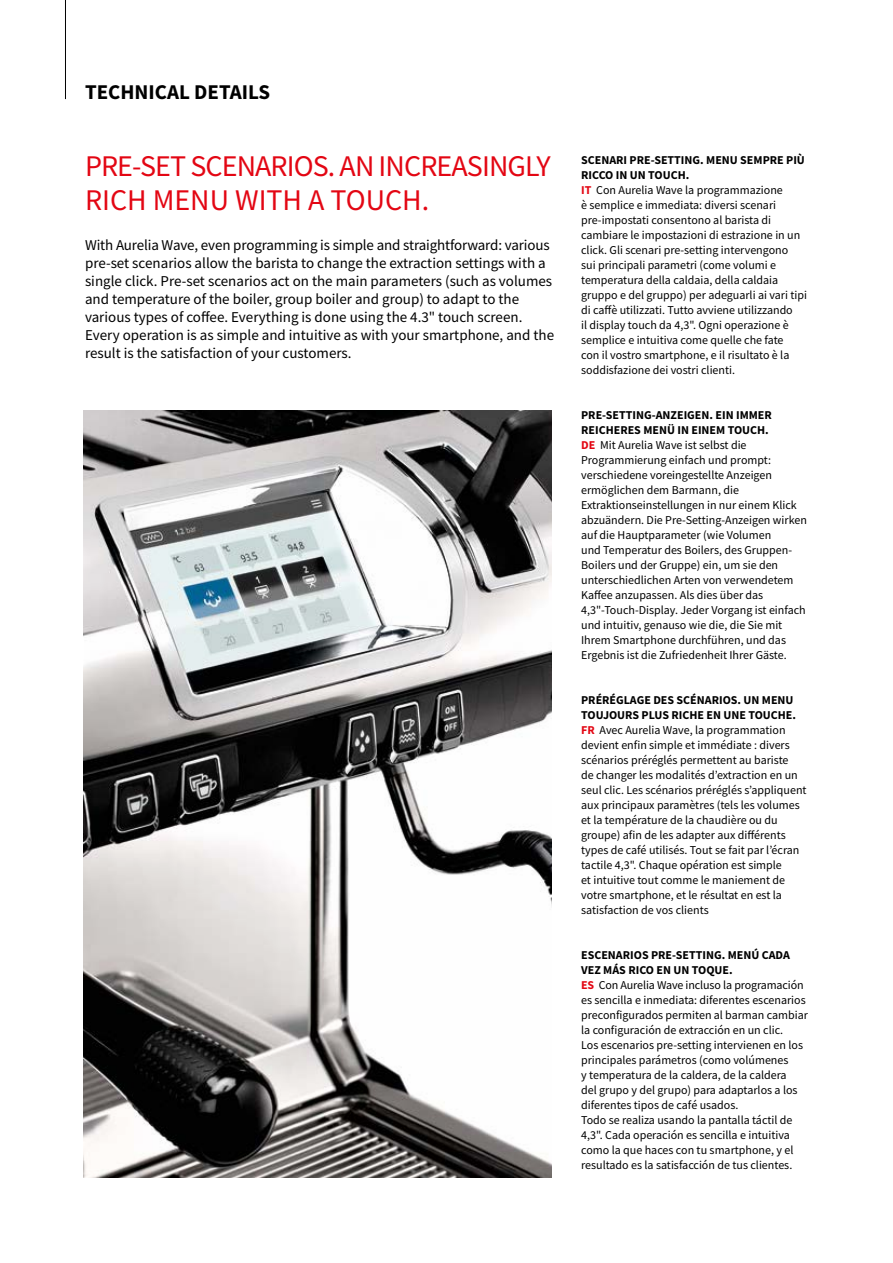
<style>
.page{position:relative;width:893px;height:1263px;background:#fff}
.page>*{position:absolute;margin:0;border:0;box-sizing:border-box;transform-origin:0 0}
.t1{font:30px/34.5px "Source Sans Pro";letter-spacing:-.03em;color:#e30613}
.t2{font:700 21px "Source Sans Pro";color:#000}
.t3{font:15px/18px "Source Sans Pro";color:#000}
.t4{font:12px/15px "Source Sans Pro";color:#000}
.s1{font-weight:700}
.s2{font-weight:700;color:#e30613}
</style>
<div class="page">
<img style="left:84px;top:411px;width:467px;height:767px">
<hr style="left:65px;top:0;width:1px;height:99px;background:#000">
<h2 class="t2" style="left:85px;top:77px;width:187px">TECHNICAL DETAILS</h2>
<h1 class="t1" style="left:85px;top:148px;width:467px">PRE-SET SCENARIOS. AN INCREASINGLY<br>RICH MENU WITH A TOUCH.</h1>
<p class="t3" style="left:85px;top:236px;width:471px">With Aurelia Wave, even programming is simple and straightforward: various pre-set scenarios allow the barista to change the extraction settings with a single click. Pre-set scenarios act on the main parameters (such as volumes and temperature of the boiler, group boiler and group) to adapt to the various types of coffee. Everything is done using the 4.3" touch screen.<br>Every operation is as simple and intuitive as with your smartphone, and the result is the satisfaction of your customers.</p>
<p class="t4" style="left:581px;top:152px;width:227px"><span class="s1">SCENARI PRE-SETTING. MENU SEMPRE PIÙ RICCO IN UN TOUCH.<br></span><span class="s2">IT</span> Con Aurelia Wave la programmazione<br>è semplice e immediata: diversi scenari pre-impostati consentono al barista di cambiare le impostazioni di estrazione in un click. Gli scenari pre-setting intervengono<br>sui principali parametri (come volumi e temperatura della caldaia, della caldaia gruppo e del gruppo) per adeguarli ai vari tipi di caffè utilizzati. Tutto avviene utilizzando<br>il display touch da 4,3". Ogni operazione è semplice e intuitiva come quelle che fate<br>con il vostro smartphone, e il risultato è la soddisfazione dei vostri clienti.</p>
<p class="t4" style="left:581px;top:407px;width:227px"><span class="s1">PRE-SETTING-ANZEIGEN. EIN IMMER REICHERES MENÜ IN EINEM TOUCH.<br></span><span class="s2">DE</span> Mit Aurelia Wave ist selbst die Programmierung einfach und prompt: verschiedene voreingestellte Anzeigen ermöglichen dem Barmann, die Extraktionseinstellungen in nur einem Klick abzuändern. Die Pre-Setting-Anzeigen wirken auf die Hauptparameter (wie Volumen<br>und Temperatur des Boilers, des Gruppen-Boilers und der Gruppe) ein, um sie den unterschiedlichen Arten von verwendetem Kaffee anzupassen. Als dies über das 4,3"-Touch-Display. Jeder Vorgang ist einfach und intuitiv, genauso wie die, die Sie mit Ihrem Smartphone durchführen, und das Ergebnis ist die Zufriedenheit Ihrer Gäste.</p>
<p class="t4" style="left:581px;top:692px;width:227px"><span class="s1">PRÉRÉGLAGE DES SCÉNARIOS. UN MENU TOUJOURS PLUS RICHE EN UNE TOUCHE.<br></span><span class="s2">FR</span> Avec Aurelia Wave, la programmation devient enfin simple et immédiate : divers scénarios préréglés permettent au bariste<br>de changer les modalités d’extraction en un seul clic. Les scénarios préréglés s’appliquent aux principaux paramètres (tels les volumes et la température de la chaudière ou du groupe) afin de les adapter aux différents types de café utilisés. Tout se fait par l’écran tactile 4,3". Chaque opération est simple<br>et intuitive tout comme le maniement de votre smartphone, et le résultat en est la satisfaction de vos clients</p>
<p class="t4" style="left:581px;top:947px;width:228px"><span class="s1">ESCENARIOS PRE-SETTING. MENÚ CADA VEZ MÁS RICO EN UN TOQUE.<br></span><span class="s2">ES</span> Con Aurelia Wave incluso la programación es sencilla e inmediata: diferentes escenarios preconfigurados permiten al barman cambiar la configuración de extracción en un clic.<br>Los escenarios pre-setting intervienen en los principales parámetros (como volúmenes<br>y temperatura de la caldera, de la caldera<br>del grupo y del grupo) para adaptarlos a los diferentes tipos de café usados.<br>Todo se realiza usando la pantalla táctil de 4,3". Cada operación es sencilla e intuitiva como la que haces con tu smartphone, y el resultado es la satisfacción de tus clientes.</p>
</div>
